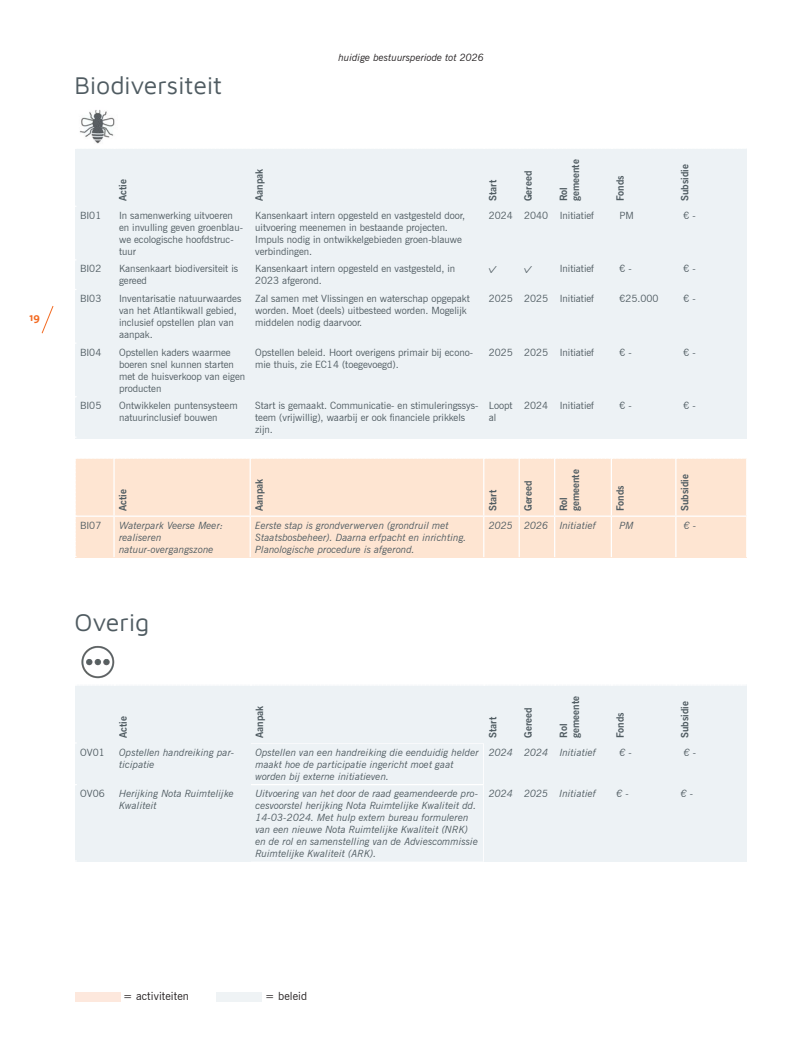
<style>
.page{position:relative;width:801px;height:1053px;background:#fff}
.page>*{position:absolute;margin:0;border:0;box-sizing:border-box;transform-origin:0 0}
.t1{font:25px "Maven Pro";color:#4f5b61}
.t2{font:11.25px "News Gothic BT";letter-spacing:.01em;color:#231f20}
.t3{font:700 11.25px "T Mix";color:#f36a21}
.t4{font:10px/12px "News Gothic BT";color:#4f5b61}
.t5{font:italic 10px/12px "News Gothic BT";color:#4f5b61}
.t6{font:700 10px/12px "News Gothic BT";color:#4f5b61}
.t7{font:italic 10px "News Gothic BT";color:#231f20}
.t8{font:10px "Artifakt Element";color:#4f5b61}
</style>
<div class="page">
<svg style="left:42px;top:306px;width:11px;height:27px"></svg>
<div style="left:676px;top:397px;width:71px;height:41px;background:#edf2f5"></div>
<div style="left:611px;top:397px;width:65px;height:41px;background:#edf2f5"></div>
<div style="left:555px;top:397px;width:56px;height:41px;background:#edf2f5"></div>
<div style="left:519px;top:397px;width:36px;height:41px;background:#edf2f5"></div>
<div style="left:484px;top:397px;width:35px;height:41px;background:#edf2f5"></div>
<div style="left:250px;top:397px;width:234px;height:41px;background:#edf2f5"></div>
<div style="left:114px;top:397px;width:136px;height:41px;background:#edf2f5"></div>
<div style="left:75px;top:397px;width:39px;height:41px;background:#edf2f5"></div>
<div style="left:75px;top:149px;width:672px;height:248px;background:#edf2f5"></div>
<img style="left:79px;top:110px;width:36px;height:34px">
<div style="left:75px;top:685px;width:672px;height:176px;background:#edf2f5"></div>
<img style="left:81px;top:646px;width:34px;height:33px">
<div style="left:75px;top:458px;width:671px;height:99px;background:#fee5d2"></div>
<hr style="left:113px;top:458px;width:2px;height:57px;background:#fff">
<hr style="left:250px;top:458px;width:1px;height:57px;background:#fff">
<hr style="left:483px;top:458px;width:1px;height:57px;background:#fff">
<hr style="left:518px;top:458px;width:2px;height:57px;background:#fff">
<hr style="left:554px;top:458px;width:1px;height:57px;background:#fff">
<hr style="left:611px;top:458px;width:1px;height:57px;background:#fff">
<hr style="left:675px;top:458px;width:1px;height:57px;background:#fff">
<hr style="left:76px;top:515px;width:38px;height:1px;background:#fff">
<hr style="left:114px;top:515px;width:136px;height:1px;background:#fff">
<hr style="left:113px;top:516px;width:2px;height:41px;background:#fff">
<hr style="left:250px;top:515px;width:234px;height:1px;background:#fff">
<hr style="left:250px;top:516px;width:1px;height:41px;background:#fff">
<hr style="left:484px;top:515px;width:35px;height:1px;background:#fff">
<hr style="left:483px;top:516px;width:1px;height:41px;background:#fff">
<hr style="left:519px;top:515px;width:36px;height:1px;background:#fff">
<hr style="left:518px;top:516px;width:2px;height:41px;background:#fff">
<hr style="left:555px;top:515px;width:56px;height:1px;background:#fff">
<hr style="left:554px;top:516px;width:1px;height:41px;background:#fff">
<hr style="left:611px;top:515px;width:65px;height:1px;background:#fff">
<hr style="left:611px;top:516px;width:1px;height:41px;background:#fff">
<hr style="left:676px;top:515px;width:71px;height:1px;background:#fff">
<hr style="left:675px;top:516px;width:1px;height:41px;background:#fff">
<div style="left:76px;top:992px;width:45px;height:9px;background:#fde8dd"></div>
<div style="left:216px;top:992px;width:45px;height:9px;background:#eff3f5"></div>
<p class="t3" style="left:30px;top:308px;width:12px">19</p>
<h2 class="t1" style="left:74px;top:69px;width:149px">Biodiversiteit</h2>
<p class="t7" style="left:338px;top:51px;width:147px">huidige bestuursperiode tot 2026</p>
<p class="t6" style="left:117px;top:201px;width:23px;rotate:-90deg">Actie</p>
<p class="t6" style="left:253px;top:201px;width:34px;rotate:-90deg">Aanpak</p>
<p class="t6" style="left:487px;top:201px;width:23px;rotate:-90deg">Start</p>
<p class="t6" style="left:522px;top:201px;width:32px;rotate:-90deg">Gereed</p>
<p class="t6" style="left:557px;top:201px;width:43px;rotate:-90deg">Rol gemeente</p>
<p class="t6" style="left:614px;top:201px;width:27px;rotate:-90deg">Fonds</p>
<p class="t6" style="left:679px;top:201px;width:38px;rotate:-90deg">Subsidie</p>
<p class="t4" style="left:80px;top:209px;width:23px">BI01</p>
<p class="t4" style="left:119px;top:209px;width:125px">In samenwerking uitvoeren en invulling geven groenblau&shy;we ecologische hoofdstruc&shy;tuur</p>
<p class="t4" style="left:255px;top:209px;width:211px">Kansenkaart intern opgesteld en vastgesteld door, uitvoering meenemen in bestaande projecten.<br>Impuls nodig in ontwikkelgebieden groen-blauwe verbindingen.</p>
<p class="t4" style="left:489px;top:209px;width:26px">2024</p>
<p class="t4" style="left:524px;top:209px;width:26px">2040</p>
<p class="t4" style="left:560px;top:209px;width:36px">Initiatief</p>
<p class="t4" style="left:619px;top:209px;width:16px">PM</p>
<p class="t4" style="left:683px;top:209px;width:14px">€ -</p>
<p class="t4" style="left:80px;top:263px;width:23px">BI02</p>
<p class="t4" style="left:119px;top:263px;width:121px">Kansenkaart biodiversiteit is gereed</p>
<p class="t4" style="left:255px;top:263px;width:202px">Kansenkaart intern opgesteld en vastgesteld, in<br>2023 afgerond.</p>
<p class="t8" style="left:489px;top:262px;width:10px">✓</p>
<p class="t8" style="left:524px;top:262px;width:10px">✓</p>
<p class="t4" style="left:560px;top:263px;width:36px">Initiatief</p>
<p class="t4" style="left:619px;top:263px;width:14px">€ -</p>
<p class="t4" style="left:683px;top:263px;width:14px">€ -</p>
<p class="t4" style="left:80px;top:292px;width:23px">BI03</p>
<p class="t4" style="left:119px;top:292px;width:124px">Inventarisatie natuurwaardes van het Atlantikwall gebied, inclusief opstellen plan van aanpak.</p>
<p class="t4" style="left:255px;top:292px;width:216px">Zal samen met Vlissingen en waterschap opgepakt worden. Moet (deels) uitbesteed worden. Mogelijk middelen nodig daarvoor.</p>
<p class="t4" style="left:489px;top:292px;width:26px">2025</p>
<p class="t4" style="left:524px;top:292px;width:26px">2025</p>
<p class="t4" style="left:560px;top:292px;width:36px">Initiatief</p>
<p class="t4" style="left:619px;top:292px;width:41px">€25.000</p>
<p class="t4" style="left:683px;top:292px;width:14px">€ -</p>
<p class="t4" style="left:80px;top:346px;width:23px">BI04</p>
<p class="t4" style="left:119px;top:346px;width:128px">Opstellen kaders waarmee boeren snel kunnen starten met de huisverkoop van eigen producten</p>
<p class="t4" style="left:255px;top:346px;width:219px">Opstellen beleid. Hoort overigens primair bij econo&shy;mie thuis, zie EC14 (toegevoegd).</p>
<p class="t4" style="left:489px;top:346px;width:26px">2025</p>
<p class="t4" style="left:524px;top:346px;width:26px">2025</p>
<p class="t4" style="left:560px;top:346px;width:36px">Initiatief</p>
<p class="t4" style="left:619px;top:346px;width:14px">€ -</p>
<p class="t4" style="left:683px;top:346px;width:14px">€ -</p>
<p class="t4" style="left:80px;top:400px;width:23px">BI05</p>
<p class="t4" style="left:119px;top:400px;width:120px">Ontwikkelen puntensysteem natuurinclusief bouwen</p>
<p class="t4" style="left:255px;top:400px;width:225px">Start is gemaakt. Communicatie- en stimuleringssys&shy;teem (vrijwillig), waarbij er ook financiele prikkels zijn.</p>
<p class="t4" style="left:489px;top:400px;width:25px">Loopt al</p>
<p class="t4" style="left:524px;top:400px;width:26px">2024</p>
<p class="t4" style="left:560px;top:400px;width:36px">Initiatief</p>
<p class="t4" style="left:619px;top:400px;width:14px">€ -</p>
<p class="t4" style="left:683px;top:400px;width:14px">€ -</p>
<p class="t6" style="left:117px;top:511px;width:23px;rotate:-90deg">Actie</p>
<p class="t6" style="left:253px;top:511px;width:34px;rotate:-90deg">Aanpak</p>
<p class="t6" style="left:487px;top:511px;width:23px;rotate:-90deg">Start</p>
<p class="t6" style="left:522px;top:511px;width:32px;rotate:-90deg">Gereed</p>
<p class="t6" style="left:557px;top:511px;width:43px;rotate:-90deg">Rol gemeente</p>
<p class="t6" style="left:614px;top:511px;width:27px;rotate:-90deg">Fonds</p>
<p class="t6" style="left:679px;top:511px;width:38px;rotate:-90deg">Subsidie</p>
<p class="t4" style="left:80px;top:519px;width:23px">BI07</p>
<p class="t5" style="left:119px;top:519px;width:106px">Waterpark Veerse Meer: realiseren natuur-overgangszone</p>
<p class="t5" style="left:255px;top:519px;width:213px">Eerste stap is grondverwerven (grondruil met<br>Staatsbosbeheer). Daarna erfpacht en inrichting.<br>Planologische procedure is afgerond.</p>
<p class="t5" style="left:489px;top:519px;width:109px">2025 2026 Initiatief</p>
<p class="t5" style="left:619px;top:519px;width:16px">PM</p>
<p class="t5" style="left:684px;top:519px;width:14px">€ -</p>
<h2 class="t1" style="left:75px;top:605px;width:76px">Overig</h2>
<p class="t6" style="left:117px;top:738px;width:23px;rotate:-90deg">Actie</p>
<p class="t6" style="left:253px;top:738px;width:34px;rotate:-90deg">Aanpak</p>
<p class="t6" style="left:487px;top:738px;width:23px;rotate:-90deg">Start</p>
<p class="t6" style="left:522px;top:738px;width:32px;rotate:-90deg">Gereed</p>
<p class="t6" style="left:569px;top:738px;width:43px;rotate:-90deg">gemeente</p>
<p class="t6" style="left:557px;top:738px;width:16px;rotate:-90deg">Rol</p>
<p class="t6" style="left:614px;top:738px;width:27px;rotate:-90deg">Fonds</p>
<p class="t6" style="left:679px;top:738px;width:38px;rotate:-90deg">Subsidie</p>
<p class="t4" style="left:80px;top:746px;width:26px">OV01</p>
<p class="t5" style="left:119px;top:746px;width:117px">Opstellen handreiking par-</p>
<p class="t5" style="left:255px;top:746px;width:225px">Opstellen van een handreiking die eenduidig helder</p>
<p class="t5" style="left:489px;top:746px;width:26px">2024</p>
<p class="t5" style="left:524px;top:746px;width:26px">2024</p>
<p class="t5" style="left:560px;top:746px;width:38px">Initiatief</p>
<p class="t5" style="left:619px;top:746px;width:14px">€ -</p>
<p class="t5" style="left:684px;top:746px;width:14px">€ -</p>
<p class="t5" style="left:119px;top:758px;width:37px">ticipatie</p>
<p class="t5" style="left:255px;top:758px;width:200px">maakt hoe de participatie ingericht moet gaat</p>
<p class="t5" style="left:255px;top:770px;width:135px">worden bij externe initiatieven.</p>
<p class="t4" style="left:80px;top:787px;width:26px">OV06</p>
<p class="t5" style="left:119px;top:787px;width:116px">Herijking Nota Ruimtelijke</p>
<p class="t5" style="left:255px;top:787px;width:225px">Uitvoering van het door de raad geamendeerde pro-</p>
<p class="t5" style="left:489px;top:787px;width:26px">2024</p>
<p class="t5" style="left:524px;top:787px;width:26px">2025</p>
<p class="t5" style="left:560px;top:787px;width:38px">Initiatief</p>
<p class="t5" style="left:616px;top:787px;width:14px">€ -</p>
<p class="t5" style="left:681px;top:787px;width:14px">€ -</p>
<p class="t5" style="left:119px;top:799px;width:39px">Kwaliteit</p>
<p class="t5" style="left:255px;top:799px;width:222px">cesvoorstel herijking Nota Ruimtelijke Kwaliteit dd.</p>
<p class="t5" style="left:255px;top:811px;width:215px">14-03-2024. Met hulp extern bureau formuleren</p>
<p class="t5" style="left:255px;top:823px;width:214px">van een nieuwe Nota Ruimtelijke Kwaliteit (NRK)</p>
<p class="t5" style="left:255px;top:835px;width:224px">en de rol en samenstelling van de Adviescommissie</p>
<p class="t5" style="left:255px;top:847px;width:122px">Ruimtelijke Kwaliteit (ARK).</p>
<p class="t2" style="left:123px;top:989px;width:67px">= activiteiten</p>
<p class="t2" style="left:265px;top:989px;width:44px">= beleid</p>
</div>
